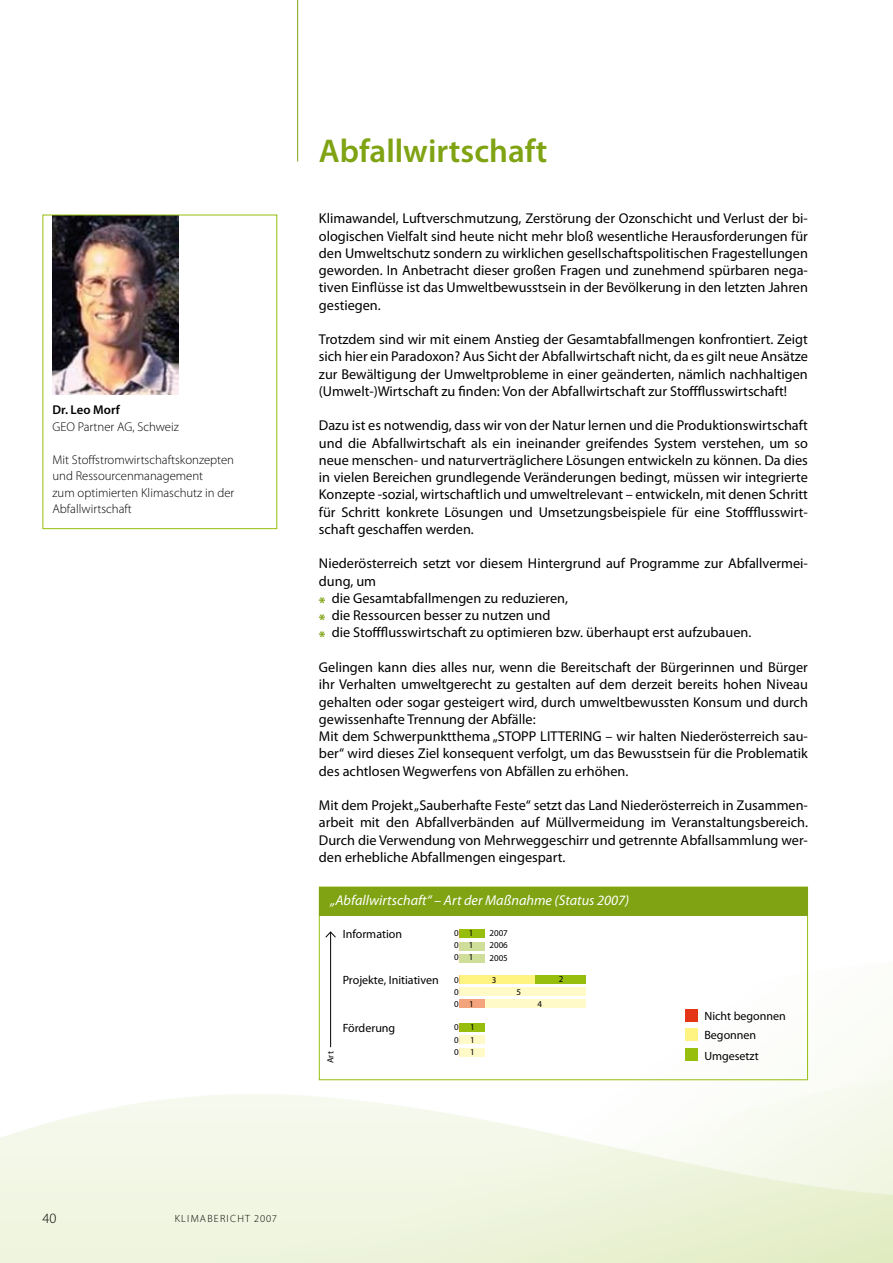
<style>
.page{position:relative;width:893px;height:1263px;background:#fff}
.page>*{position:absolute;margin:0;border:0;box-sizing:border-box;transform-origin:0 0}
.t1{font:600 33px "Myriad Pro";color:#7fa312}
.t2{font:14.25px/17.2px "Myriad Pro";color:#000;text-align:justify}
.t3{font:italic 14.25px "Myriad Pro";color:#fff}
.t4{font:300 14.25px "Myriad Pro";color:#000}
.t5{font:300 12.75px/16.5px "Myriad Pro";color:#000}
.t6{font:600 12.75px "Myriad Pro";color:#000}
.t7{font:12px/19.6px "Myriad Pro";color:#000}
.t8{font:300 10.5px "Myriad Pro";letter-spacing:.12em;color:#000}
.t9{font:9px/12.1px "Myriad Pro";color:#000;text-align:justify}
.s1{font-weight:900;color:#7fa312}
</style>
<div class="page">
<img style="left:0;top:886px;width:893px;height:377px">
<hr style="left:297px;top:0;width:1px;height:162px;background:#7fa312">
<img style="left:52px;top:217px;width:127px;height:177px">
<div style="left:535px;top:975px;width:50px;height:9px;background:#97be0d"></div>
<div style="left:459px;top:1023px;width:25px;height:9px;background:#97be0d"></div>
<div style="left:459px;top:975px;width:76px;height:9px;background:#fff381"></div>
<div style="left:459px;top:987px;width:126px;height:9px;background:#fffac8"></div>
<div style="left:484px;top:999px;width:101px;height:9px;background:#fffac8"></div>
<div style="left:459px;top:1035px;width:25px;height:9px;background:#fffac8"></div>
<div style="left:459px;top:1048px;width:25px;height:8px;background:#fffac8"></div>
<div style="left:459px;top:999px;width:25px;height:9px;background:#f4a47d"></div>
<div style="left:459px;top:929px;width:25px;height:9px;background:#97be0d"></div>
<div style="left:459px;top:942px;width:25px;height:8px;background:#cfdf99"></div>
<div style="left:459px;top:954px;width:25px;height:8px;background:#cfdf99"></div>
<div style="left:319px;top:887px;width:489px;height:29px;background:#7fa312"></div>
<div style="left:685px;top:1009px;width:13px;height:13px;background:#e53517"></div>
<div style="left:685px;top:1028px;width:13px;height:13px;background:#fff381"></div>
<div style="left:685px;top:1048px;width:13px;height:13px;background:#97be0d"></div>
<hr style="left:330px;top:932px;width:1px;height:115px;background:#000">
<svg style="left:325px;top:931px;width:11px;height:7px"></svg>
<p class="t6" style="left:52px;top:402px;width:69px">Dr. Leo Morf</p>
<p class="t5" style="left:52px;top:418px;width:128px">GEO Partner AG, Schweiz</p>
<p class="t5" style="left:52px;top:451px;width:183px">Mit Stoffstromwirtschaftskonzepten und Ressourcenmanagement<br>zum optimierten Klimaschutz in der<br>Abfallwirtschaft</p>
<h1 class="t1" style="left:319px;top:130px;width:230px">Abfallwirtschaft</h1>
<p class="t2" style="left:319px;top:210px;width:491px">Klimawandel, Luftverschmutzung, Zerstörung der Ozonschicht und Verlust der bi&shy;ologischen Vielfalt sind heute nicht mehr bloß wesentliche Herausforderungen für den Umweltschutz sondern zu wirklichen gesellschaftspolitischen Fragestellungen geworden. In Anbetracht dieser großen Fragen und zunehmend spürbaren nega&shy;tiven Einflüsse ist das Umweltbewusstsein in der Bevölkerung in den letzten Jahren gestiegen.</p>
<p class="t2" style="left:319px;top:330px;width:490px">Trotzdem sind wir mit einem Anstieg der Gesamtabfallmengen konfrontiert. Zeigt sich hier ein Paradoxon? Aus Sicht der Abfallwirtschaft nicht, da es gilt neue Ansätze zur Bewältigung der Umweltprobleme in einer geänderten, nämlich nachhaltigen (Umwelt-)Wirtschaft zu finden: Von der Abfallwirtschaft zur Stoffflusswirtschaft!</p>
<p class="t2" style="left:319px;top:417px;width:491px">Dazu ist es notwendig, dass wir von der Natur lernen und die Produktionswirtschaft und die Abfallwirtschaft als ein ineinander greifendes System verstehen, um so neue menschen- und naturverträglichere Lösungen entwickeln zu können. Da dies in vielen Bereichen grundlegende Veränderungen bedingt, müssen wir integrierte Konzepte -sozial, wirtschaftlich und umweltrelevant – entwickeln, mit denen Schritt für Schritt konkrete Lösungen und Umsetzungsbeispiele für eine Stoffflusswirt&shy;schaft geschaffen werden.</p>
<p class="t2" style="left:319px;top:555px;width:490px;text-align:left">Niederösterreich setzt vor diesem Hintergrund auf Programme zur Abfallvermei&shy;dung, um<br><span class="s1">*</span> die Gesamtabfallmengen zu reduzieren,<br><span class="s1">*</span> die Ressourcen besser zu nutzen und<br><span class="s1">*</span> die Stoffflusswirtschaft zu optimieren bzw. überhaupt erst aufzubauen.</p>
<p class="t2" style="left:319px;top:658px;width:491px;text-align:left">Gelingen kann dies alles nur, wenn die Bereitschaft der Bürgerinnen und Bürger ihr Verhalten umweltgerecht zu gestalten auf dem derzeit bereits hohen Niveau gehalten oder sogar gesteigert wird, durch umweltbewussten Konsum und durch gewissenhafte Trennung der Abfälle:<br>Mit dem Schwerpunktthema „STOPP LITTERING – wir halten Niederösterreich sau&shy;ber“ wird dieses Ziel konsequent verfolgt, um das Bewusstsein für die Problematik des achtlosen Wegwerfens von Abfällen zu erhöhen.</p>
<p class="t2" style="left:319px;top:796px;width:491px">Mit dem Projekt „Sauberhafte Feste“ setzt das Land Niederösterreich in Zusammen&shy;arbeit mit den Abfallverbänden auf Müllvermeidung im Veranstaltungsbereich.<br>Durch die Verwendung von Mehrweggeschirr und getrennte Abfallsammlung wer&shy;den erhebliche Abfallmengen eingespart.</p>
<p class="t3" style="left:331px;top:891px;width:300px">„Abfallwirtschaft“ – Art der Maßnahme (Status 2007)</p>
<p class="t9" style="left:454px;top:927px;width:6px">0<br>0</p>
<p class="t9" style="left:559px;top:972px;width:6px">2</p>
<p class="t7" style="left:343px;top:924px;width:61px">Information</p>
<p class="t7" style="left:343px;top:970px;width:98px">Projekte, Initiativen</p>
<p class="t7" style="left:343px;top:1018px;width:54px">Förderung</p>
<p class="t7" style="left:704px;top:1006px;width:83px">Nicht begonnen<br>Begonnen<br>Umgesetzt</p>
<p class="t9" style="left:489px;top:927px;width:20px">2007<br>2006<br>2005</p>
<p class="t9" style="left:469px;top:927px;width:6px">1<br>1<br>1</p>
<p class="t9" style="left:454px;top:951px;width:6px">0</p>
<p class="t9" style="left:454px;top:973px;width:21px;text-align:left">0<br>0<br>0 1</p>
<p class="t9" style="left:492px;top:973px;width:6px">3</p>
<p class="t9" style="left:517px;top:986px;width:6px">5</p>
<p class="t9" style="left:538px;top:998px;width:6px">4</p>
<p class="t9" style="left:454px;top:1021px;width:6px">0<br>0<br>0</p>
<p class="t9" style="left:470px;top:1021px;width:6px">1<br>1<br>1</p>
<p class="t9" style="left:324px;top:1063px;width:13px;rotate:-90deg">Art</p>
<p class="t4" style="left:43px;top:1209px;width:15px">40</p>
<p class="t8" style="left:175px;top:1212px;width:103px">Klimabericht 2007</p>
</div>
